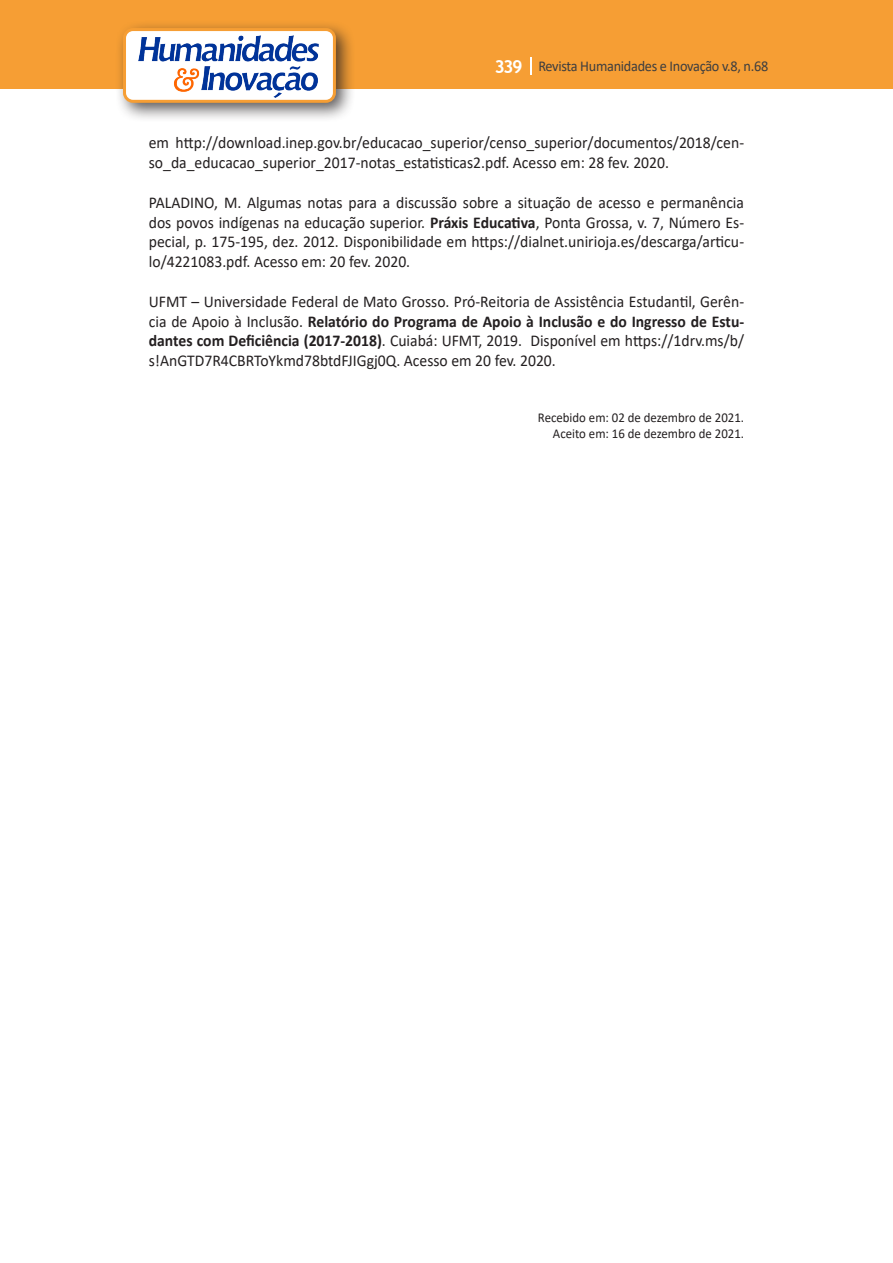
<style>
.page{position:relative;width:893px;height:1263px;background:#fff}
.page>*{position:absolute;margin:0;border:0;box-sizing:border-box;transform-origin:0 0}
.Texto{font:16.5px/19.8px "Calibri";color:#231f20;text-align:justify;scale:.95 1}
.t1{font:15px "Calibri";letter-spacing:-.02em;color:#3e3e3f;scale:.95 1}
.Texto-2{font:13.5px "Calibri";color:#231f20;scale:.95 1}
.s1{font-family:"Trebuchet MS";font-weight:700;font-size:18px;color:#fff}
.s2{font-weight:700}
</style>
<div class="page">
<div style="left:0;top:0;width:893px;height:88px;background:#f69e34"></div>
<svg style="left:530px;top:57px;width:2px;height:18px"></svg>
<div style="left:115px;top:20px;width:241px;height:103px;background:#231f20;opacity:.75"></div>
<div style="left:125px;top:30px;width:209px;height:71px;background:#fff;border-radius:9px"></div>
<img style="left:138px;top:35px;width:181px;height:62px">
<div style="left:123px;top:28px;width:213px;height:75px;border:3px solid #f69e34;border-radius:9px"></div>
<p class="t1" style="left:495px;top:56px;width:290px"><span class="s1">339</span> Revista Humanidades e Inovação v.8, n.68</p>
<p class="Texto" style="left:149px;top:133px;width:628px">em http://download.inep.gov.br/educacao_superior/censo_superior/documentos/2018/cen&shy;so_da_educacao_superior_2017-notas_estatisticas2.pdf. Acesso em: 28 fev. 2020.</p>
<p class="Texto" style="left:149px;top:192px;width:628px">PALADINO, M. Algumas notas para a discussão sobre a situação de acesso e permanência dos povos indígenas na educação superior. <span class="s2">Práxis Educativa</span>, Ponta Grossa, v. 7, Número Es&shy;pecial, p. 175-195, dez. 2012. Disponibilidade em https://dialnet.unirioja.es/descarga/articu&shy;lo/4221083.pdf. Acesso em: 20 fev. 2020.</p>
<p class="Texto" style="left:149px;top:291px;width:628px">UFMT – Universidade Federal de Mato Grosso. Pró-Reitoria de Assistência Estudantil, Gerên&shy;cia de Apoio à Inclusão. <span class="s2">Relatório do Programa de Apoio à Inclusão e do Ingresso de Estu&shy;dantes com Deficiência (2017-2018)</span>. Cuiabá: UFMT, 2019. Disponível em https://1drv.ms/b/ s!AnGTD7R4CBRToYkmd78btdFJIGgj0Q. Acesso em 20 fev. 2020.</p>
<p class="Texto-2" style="left:538px;top:408px;width:219px">Recebido em: 02 de dezembro de 2021.</p>
<p class="Texto-2" style="left:553px;top:424px;width:203px">Aceito em: 16 de dezembro de 2021.</p>
</div>
